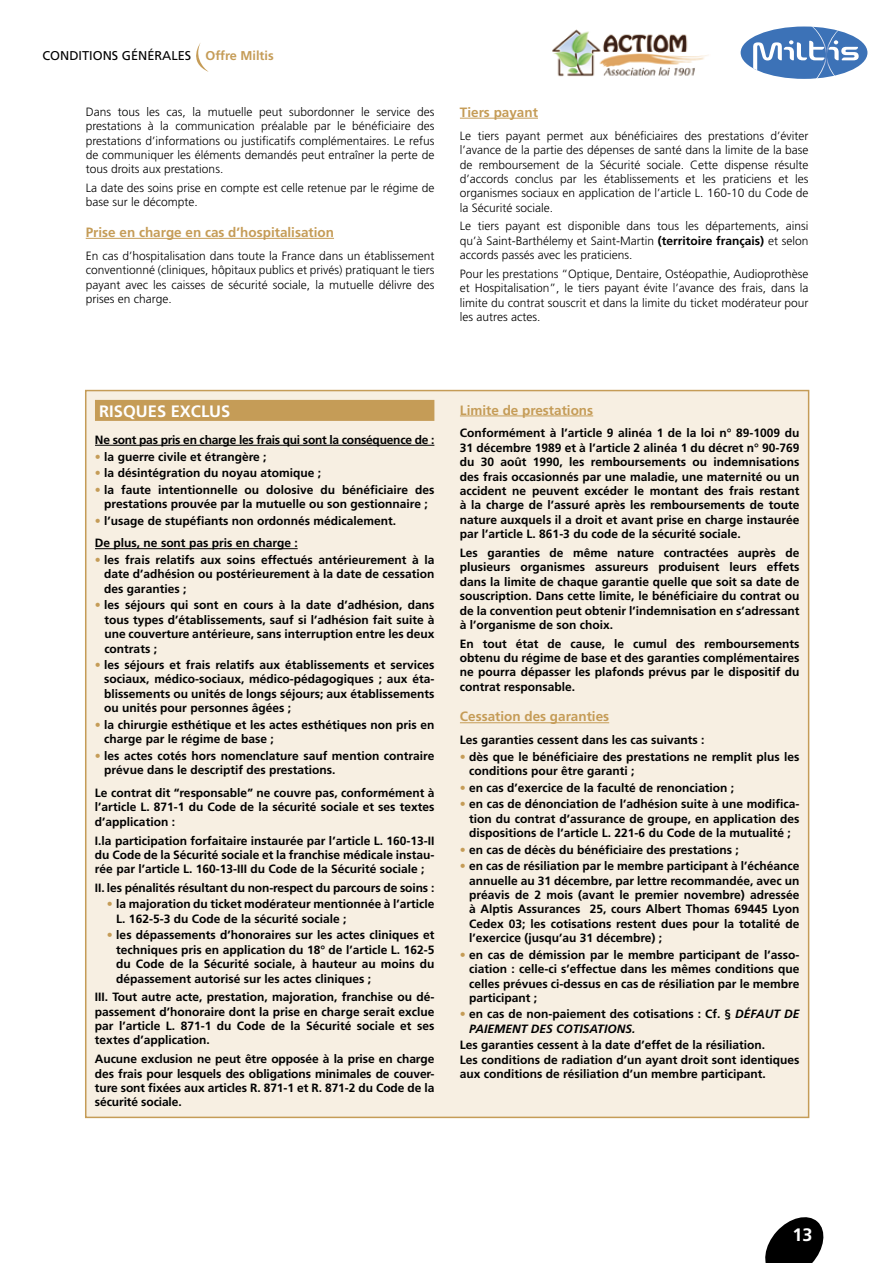
<style>
.page{position:relative;width:893px;height:1263px;background:#fff}
.page>*{position:absolute;margin:0;border:0;box-sizing:border-box;transform-origin:0 0}
.t1{font:700 18px "Frutiger";color:#fff}
.t2{font:700 16.5px "Frutiger";color:#fff}
.t3{font:700 13.5px "Frutiger";color:#c59c57}
.t4{font:12.75px "Frutiger";color:#000}
.t5{font:700 12px/14.4px "Frutiger";color:#000;text-align:justify}
.t6{font:300 12px/14.4px "Frutiger";color:#000;text-align:justify}
.t7{font:700 12px "Frutiger";letter-spacing:-.02em;color:#000}
.s1{font-weight:700;color:#c59c57}
.s2{font-weight:700}
.s3{color:#c59c57}
.s4{font-style:italic}
</style>
<div class="page">
<img style="left:552px;top:29px;width:156px;height:48px">
<svg style="left:765px;top:1217px;width:59px;height:46px"></svg>
<div style="left:741px;top:27px;width:126px;height:52px;background:#3c72b7;border-radius:50%"></div>
<svg style="left:753px;top:26px;width:106px;height:53px"></svg>
<hr style="left:86px;top:238px;width:248px;height:1px;background:#c59c57">
<hr style="left:460px;top:118px;width:78px;height:1px;background:#c59c57">
<svg style="left:196px;top:43px;width:13px;height:29px"></svg>
<div style="left:86px;top:391px;width:723px;height:726px;background:#f7efe2"></div>
<div style="left:95px;top:400px;width:339px;height:21px;background:#c59c57"></div>
<hr style="left:95px;top:445px;width:339px;height:1px;background:#000">
<hr style="left:95px;top:548px;width:203px;height:1px;background:#000">
<hr style="left:460px;top:416px;width:133px;height:1px;background:#c59c57">
<hr style="left:460px;top:722px;width:149px;height:1px;background:#c59c57">
<p class="t4" style="left:43px;top:48px;width:233px">CONDITIONS GÉNÉRALES <span class="s1">Offre Miltis</span></p>
<p class="t6" style="left:86px;top:104px;width:350px">Dans tous les cas, la mutuelle peut subordonner le service des prestations à la communication préalable par le bénéficiaire des prestations d’informations ou justificatifs complémentaires. Le refus de communiquer les éléments demandés peut entraîner la perte de tous droits aux prestations.</p>
<p class="t6" style="left:86px;top:181px;width:350px">La date des soins prise en compte est celle retenue par le régime de base sur le décompte.</p>
<p class="t3" style="left:86px;top:224px;width:250px">Prise en charge en cas d’hospitalisation</p>
<p class="t6" style="left:86px;top:248px;width:350px">En cas d’hospitalisation dans toute la France dans un établissement conventionné (cliniques, hôpitaux publics et privés) pratiquant le tiers payant avec les caisses de sécurité sociale, la mutuelle délivre des prises en charge.</p>
<p class="t3" style="left:460px;top:104px;width:80px">Tiers payant</p>
<p class="t6" style="left:460px;top:128px;width:350px">Le tiers payant permet aux bénéficiaires des prestations d’éviter l’avance de la partie des dépenses de santé dans la limite de la base de remboursement de la Sécurité sociale. Cette dispense résulte d’accords conclus par les établissements et les praticiens et les organismes sociaux en application de l’article L. 160-10 du Code de la Sécurité sociale.</p>
<p class="t6" style="left:460px;top:219px;width:350px">Le tiers payant est disponible dans tous les départements, ainsi qu’à Saint-Barthélemy et Saint-Martin <span class="s2">(territoire français)</span> et selon accords passés avec les praticiens.</p>
<p class="t6" style="left:460px;top:266px;width:350px">Pour les prestations “Optique, Dentaire, Ostéopathie, Audioprothèse et Hospitalisation”, le tiers payant évite l’avance des frais, dans la limite du contrat souscrit et dans la limite du ticket modérateur pour les autres actes.</p>
<h2 class="t2" style="left:99px;top:401px;width:133px">RISQUES EXCLUS</h2>
<p class="t7" style="left:95px;top:433px;width:341px">Ne sont pas pris en charge les frais qui sont la conséquence de :</p>
<p class="t5" style="left:95px;top:449px;width:173px"><span class="s3">•</span> la guerre civile et étrangère ;</p>
<p class="t5" style="left:95px;top:466px;width:228px"><span class="s3">•</span> la désintégration du noyau atomique ;</p>
<p class="t5" style="left:95px;top:482px;width:341px;text-align:center"><span class="s3">•</span> la faute intentionnelle ou dolosive du bénéficiaire des prestations prouvée par la mutuelle ou son gestionnaire ;</p>
<p class="t5" style="left:95px;top:509px;width:303px;line-height:23px"><span class="s3">•</span> l’usage de stupéfiants non ordonnés médicalement.<br>De plus, ne sont pas pris en charge :</p>
<p class="t5" style="left:104px;top:552px;width:332px;text-indent:-9px"><span class="s3">•</span> les frais relatifs aux soins effectués antérieurement à la date d’adhésion ou postérieurement à la date de cessation des garanties ;</p>
<p class="t5" style="left:104px;top:598px;width:332px;text-indent:-9px"><span class="s3">•</span> les séjours qui sont en cours à la date d’adhésion, dans tous types d’établissements, sauf si l’adhésion fait suite à une couverture antérieure, sans interruption entre les deux contrats ;</p>
<p class="t5" style="left:104px;top:658px;width:332px;text-indent:-9px"><span class="s3">•</span> les séjours et frais relatifs aux établissements et services sociaux, médico-sociaux, médico-pédagogiques ; aux éta&shy;blissements ou unités de longs séjours; aux établissements ou unités pour personnes âgées ;</p>
<p class="t5" style="left:104px;top:717px;width:332px;text-indent:-9px"><span class="s3">•</span> la chirurgie esthétique et les actes esthétiques non pris en charge par le régime de base ;</p>
<p class="t5" style="left:104px;top:748px;width:332px;text-indent:-9px"><span class="s3">•</span> les actes cotés hors nomenclature sauf mention contraire prévue dans le descriptif des prestations.</p>
<p class="t5" style="left:95px;top:785px;width:341px">Le contrat dit “responsable” ne couvre pas, conformément à l’article L. 871-1 du Code de la sécurité sociale et ses textes d’application :</p>
<p class="t5" style="left:95px;top:833px;width:341px">I.la participation forfaitaire instaurée par l’article L. 160-13-II du Code de la Sécurité sociale et la franchise médicale instau&shy;rée par l’article L. 160-13-III du Code de la Sécurité sociale ;</p>
<p class="t5" style="left:95px;top:880px;width:341px">II. les pénalités résultant du non-respect du parcours de soins :</p>
<p class="t5" style="left:116px;top:897px;width:320px;text-indent:-9px"><span class="s3">•</span> la majoration du ticket modérateur mentionnée à l’article<br>L. 162-5-3 du Code de la sécurité sociale ;</p>
<p class="t5" style="left:116px;top:928px;width:320px;text-indent:-9px"><span class="s3">•</span> les dépassements d’honoraires sur les actes cliniques et techniques pris en application du 18° de l’article L. 162-5 du Code de la Sécurité sociale, à hauteur au moins du dépassement autorisé sur les actes cliniques ;</p>
<p class="t5" style="left:95px;top:990px;width:341px">III. Tout autre acte, prestation, majoration, franchise ou dé&shy;passement d’honoraire dont la prise en charge serait exclue par l’article L. 871-1 du Code de la Sécurité sociale et ses textes d’application.</p>
<p class="t5" style="left:95px;top:1052px;width:341px">Aucune exclusion ne peut être opposée à la prise en charge des frais pour lesquels des obligations minimales de couver&shy;ture sont fixées aux articles R. 871-1 et R. 871-2 du Code de la sécurité sociale.</p>
<p class="t3" style="left:460px;top:402px;width:135px">Limite de prestations</p>
<p class="t5" style="left:460px;top:426px;width:341px">Conformément à l’article 9 alinéa 1 de la loi n° 89-1009 du 31 décembre 1989 et à l’article 2 alinéa 1 du décret n° 90-769 du 30 août 1990, les remboursements ou indemnisations des frais occasionnés par une maladie, une maternité ou un accident ne peuvent excéder le montant des frais restant à la charge de l’assuré après les remboursements de toute nature auxquels il a droit et avant prise en charge instaurée par l’article L. 861-3 du code de la sécurité sociale.</p>
<p class="t5" style="left:460px;top:545px;width:341px">Les garanties de même nature contractées auprès de plusieurs organismes assureurs produisent leurs effets dans la limite de chaque garantie quelle que soit sa date de souscription. Dans cette limite, le bénéficiaire du contrat ou de la convention peut obtenir l’indemnisation en s’adressant à l’organisme de son choix.</p>
<p class="t5" style="left:460px;top:636px;width:341px">En tout état de cause, le cumul des remboursements obtenu du régime de base et des garanties complémentaires ne pourra dépasser les plafonds prévus par le dispositif du contrat responsable.</p>
<p class="t3" style="left:460px;top:709px;width:151px">Cessation des garanties</p>
<p class="t5" style="left:460px;top:733px;width:246px">Les garanties cessent dans les cas suivants :</p>
<p class="t5" style="left:469px;top:749px;width:332px;text-indent:-9px"><span class="s3">•</span> dès que le bénéficiaire des prestations ne remplit plus les conditions pour être garanti ;</p>
<p class="t5" style="left:460px;top:780px;width:276px"><span class="s3">•</span> en cas d’exercice de la faculté de renonciation ;</p>
<p class="t5" style="left:469px;top:797px;width:332px;text-indent:-9px"><span class="s3">•</span> en cas de dénonciation de l’adhésion suite à une modifica&shy;tion du contrat d’assurance de groupe, en application des dispositions de l’article L. 221-6 du Code de la mutualité ;</p>
<p class="t5" style="left:460px;top:842px;width:280px"><span class="s3">•</span> en cas de décès du bénéficiaire des prestations ;</p>
<p class="t5" style="left:469px;top:859px;width:332px;text-indent:-9px"><span class="s3">•</span> en cas de résiliation par le membre participant à l’échéance annuelle au 31 décembre, par lettre recommandée, avec un préavis de 2 mois (avant le premier novembre) adressée à Alptis Assurances 25, cours Albert Thomas 69445 Lyon Cedex 03; les cotisations restent dues pour la totalité de l’exercice (jusqu’au 31 décembre) ;</p>
<p class="t5" style="left:469px;top:947px;width:332px;text-indent:-9px"><span class="s3">•</span> en cas de démission par le membre participant de l’asso&shy;ciation : celle-ci s’effectue dans les mêmes conditions que celles prévues ci-dessus en cas de résiliation par le membre participant ;</p>
<p class="t5" style="left:469px;top:1007px;width:332px;text-indent:-9px"><span class="s3">•</span> en cas de non-paiement des cotisations : Cf. § <span class="s4">DÉFAUT DE<br>PAIEMENT DES COTISATIONS.</span></p>
<p class="t5" style="left:460px;top:1038px;width:341px;text-align:left">Les garanties cessent à la date d’effet de la résiliation.<br>Les conditions de radiation d’un ayant droit sont identiques aux conditions de résiliation d’un membre participant.</p>
<h1 class="t1" style="left:792px;top:1224px;width:21px">13</h1>
</div>
